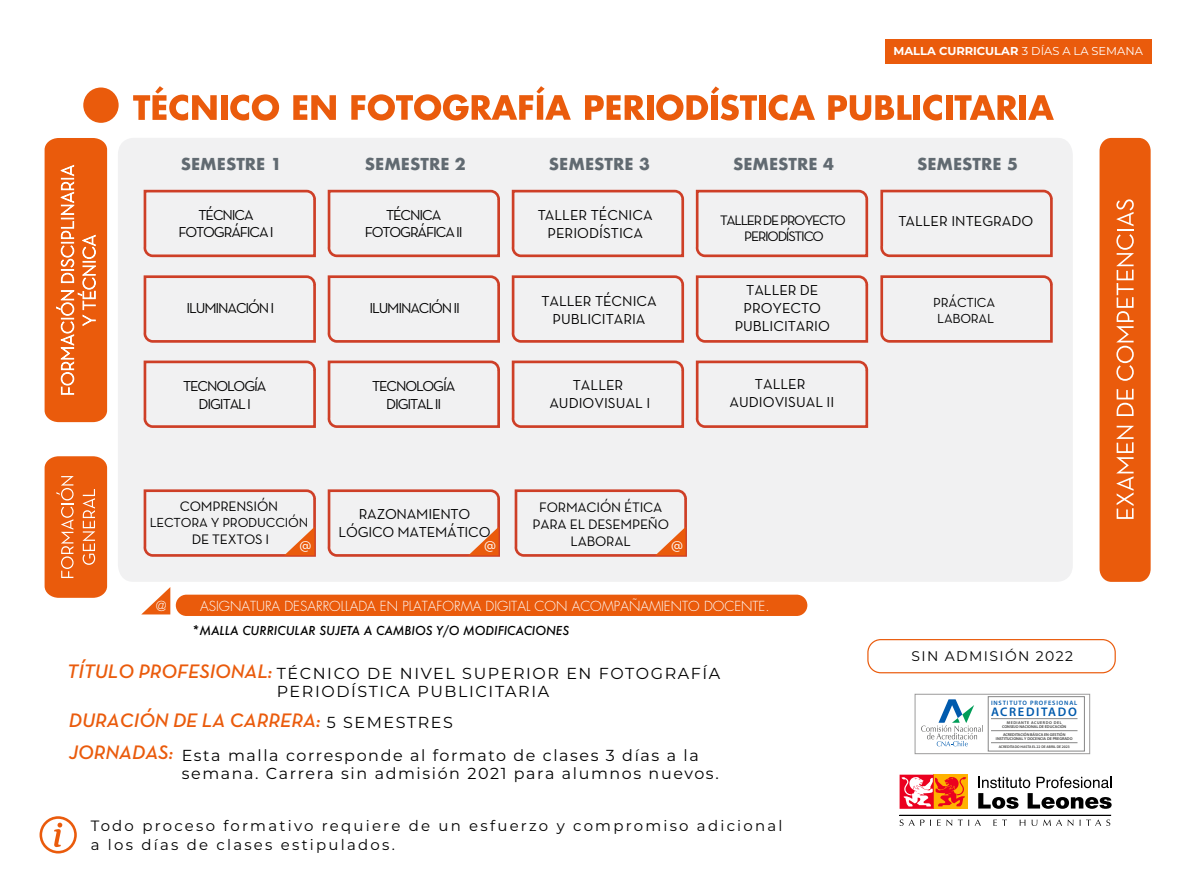
<style>
.page{position:relative;width:1191px;height:893px;background:#fff}
.page>*{position:absolute;margin:0;border:0;box-sizing:border-box;transform-origin:0 0}
.t1{font:19.95px/31.8px "Neutra Text Demi Italic Alt";color:#ea5b0c}
.t2{font:700 16.05px "Futura";color:#616a71}
.t3{font:15.9px/18.6px "Montserrat";letter-spacing:.1em;color:#000}
.t4{font:15px/18.6px "Montserrat";letter-spacing:.15em;color:#000}
.t5{font:14.7px/17.7px "Neutra Text";letter-spacing:-.015em;color:#000;text-align:center}
.t6{font:14.7px/17.7px "Neutra Text";letter-spacing:-.08em;color:#000;text-align:center}
.t7{font:13.95px/16.8px "Neutra Text";letter-spacing:-.015em;color:#000;text-align:center}
.t8{font:13.95px/16.8px "Neutra Text";letter-spacing:-.09em;color:#000;text-align:center}
.t9{font:13.95px "Montserrat";letter-spacing:.1em;color:#000}
.t10{font:300 13.5px "Futura";color:#fff}
.t11{font:13.5px "Neutra Text";color:#fff}
.t12{font:13.35px/16px "Neutra Text";letter-spacing:-.015em;color:#000}
.t13{font:600 12.45px "Myriad Pro";letter-spacing:.13em;color:#005aad}
.t14{font:italic 500 12px "Futura";color:#000}
.t15{font:700 11.4px "Montserrat";color:#fff}
.t16{font:600 6.3px "Myriad Pro";letter-spacing:.13em;color:#005aad}
.t17{font:600 4.05px/4.3px "Myriad Pro";color:#3c3c3b;text-align:center}
.t18{font:600 3.75px "Myriad Pro";color:#3c3c3b}
.s1{font-weight:400}
</style>
<div class="page">
<svg style="left:45px;top:138px;width:62px;height:284px;background:#eb6a23"></svg>
<div style="left:83px;top:88px;width:36px;height:35px;background:#ea5b0c;border-radius:50%"></div>
<svg style="left:133px;top:86px;width:84px;height:35px"></svg>
<div style="left:221px;top:95px;width:6px;height:25px;background:#ea5b0c"></div>
<svg style="left:230px;top:94px;width:49px;height:27px"></svg>
<svg style="left:293px;top:95px;width:43px;height:25px"></svg>
<svg style="left:585px;top:95px;width:60px;height:25px"></svg>
<div style="left:647px;top:95px;width:6px;height:25px;background:#ea5b0c"></div>
<div style="left:759px;top:95px;width:6px;height:25px;background:#ea5b0c"></div>
<svg style="left:768px;top:95px;width:47px;height:26px"></svg>
<svg style="left:828px;top:95px;width:83px;height:26px"></svg>
<div style="left:913px;top:95px;width:7px;height:25px;background:#ea5b0c"></div>
<svg style="left:923px;top:95px;width:19px;height:26px"></svg>
<div style="left:946px;top:95px;width:6px;height:25px;background:#ea5b0c"></div>
<svg style="left:954px;top:95px;width:64px;height:25px"></svg>
<div style="left:1019px;top:95px;width:7px;height:25px;background:#ea5b0c"></div>
<svg style="left:1028px;top:95px;width:26px;height:25px"></svg>
<svg style="left:351px;top:86px;width:220px;height:35px"></svg>
<svg style="left:656px;top:86px;width:101px;height:35px"></svg>
<div style="left:118px;top:138px;width:954px;height:444px;background:#f1f1f2;border-radius:16px"></div>
<svg style="left:695px;top:189px;width:174px;height:69px"></svg>
<svg style="left:695px;top:275px;width:174px;height:68px"></svg>
<svg style="left:695px;top:360px;width:174px;height:68px"></svg>
<svg style="left:511px;top:189px;width:174px;height:69px"></svg>
<svg style="left:511px;top:275px;width:174px;height:68px"></svg>
<svg style="left:511px;top:360px;width:174px;height:68px"></svg>
<svg style="left:143px;top:189px;width:173px;height:69px"></svg>
<svg style="left:143px;top:275px;width:173px;height:68px"></svg>
<svg style="left:143px;top:360px;width:173px;height:68px"></svg>
<svg style="left:327px;top:189px;width:173px;height:69px"></svg>
<svg style="left:327px;top:275px;width:173px;height:68px"></svg>
<svg style="left:327px;top:360px;width:173px;height:68px"></svg>
<div style="left:1099px;top:138px;width:51px;height:444px;background:#ea5b0c;border-radius:12px"></div>
<svg style="left:45px;top:456px;width:62px;height:142px;background:#eb6820"></svg>
<svg style="left:143px;top:489px;width:173px;height:68px"></svg>
<svg style="left:327px;top:489px;width:173px;height:68px"></svg>
<svg style="left:514px;top:489px;width:173px;height:68px"></svg>
<svg style="left:1116px;top:199px;width:18px;height:320px"></svg>
<svg style="left:880px;top:189px;width:173px;height:69px"></svg>
<svg style="left:880px;top:275px;width:173px;height:68px"></svg>
<div style="left:884px;top:39px;width:267px;height:25px;background:#ea5b0c"></div>
<div style="left:176px;top:595px;width:631px;height:21px;background:#ea5b0c;border-radius:11px"></div>
<svg style="left:142px;top:587px;width:28px;height:27px"></svg>
<svg style="left:39px;top:816px;width:38px;height:37px"></svg>
<div style="left:915px;top:694px;width:174px;height:60px;background:#fff;border:1px solid #9c9b9b"></div>
<hr style="left:991px;top:718px;width:86px;height:1px;background:#868686">
<hr style="left:991px;top:730px;width:86px;height:1px;background:#868686">
<hr style="left:991px;top:742px;width:86px;height:1px;background:#868686">
<div style="left:988px;top:696px;width:96px;height:55px;border:1px solid #868686"></div>
<svg style="left:921px;top:699px;width:62px;height:47px"></svg>
<div style="left:933px;top:775px;width:35px;height:34px;background:#ffb200"></div>
<hr style="left:899px;top:815px;width:212px;height:1px;background:#000">
<svg style="left:899px;top:775px;width:67px;height:34px"></svg>
<svg style="left:899px;top:819px;width:15px;height:7px"></svg>
<svg style="left:920px;top:820px;width:4px;height:6px"></svg>
<svg style="left:937px;top:820px;width:3px;height:6px"></svg>
<svg style="left:946px;top:819px;width:16px;height:7px"></svg>
<svg style="left:968px;top:819px;width:12px;height:7px"></svg>
<svg style="left:993px;top:820px;width:14px;height:6px"></svg>
<svg style="left:1019px;top:820px;width:6px;height:6px"></svg>
<svg style="left:1031px;top:820px;width:6px;height:6px"></svg>
<svg style="left:1043px;top:819px;width:30px;height:7px"></svg>
<svg style="left:1086px;top:819px;width:24px;height:7px"></svg>
<svg style="left:978px;top:777px;width:133px;height:32px"></svg>
<div style="left:867px;top:639px;width:248px;height:34px;border:1px solid #ea5b0c;border-radius:13px"></div>
<p class="t15" style="left:893px;top:43px;width:251px">MALLA CURRICULAR <span class="s1">3 DÍAS A LA SEMANA</span></p>
<p class="t2" style="left:181px;top:153px;width:102px">SEMESTRE 1</p>
<p class="t2" style="left:365px;top:153px;width:102px">SEMESTRE 2</p>
<p class="t2" style="left:549px;top:153px;width:102px">SEMESTRE 3</p>
<p class="t2" style="left:733px;top:153px;width:102px">SEMESTRE 4</p>
<p class="t2" style="left:917px;top:153px;width:102px">SEMESTRE 5</p>
<p class="t6" style="left:179px;top:205px;width:97px">TÉCNICA<br>FOTOGRÁFICA I</p>
<p class="t6" style="left:365px;top:206px;width:99px">TÉCNICA<br>FOTOGRÁFICA II</p>
<p class="t6" style="left:186px;top:299px;width:89px">ILUMINACIÓN I</p>
<p class="t6" style="left:369px;top:299px;width:92px">ILUMINACIÓN II</p>
<p class="t6" style="left:183px;top:377px;width:85px">TECNOLOGÍA<br>DIGITAL I</p>
<p class="t6" style="left:372px;top:377px;width:85px">TECNOLOGÍA<br>DIGITAL II</p>
<p class="t5" style="left:538px;top:206px;width:116px">TALLER TÉCNICA<br>PERIODÍSTICA</p>
<p class="t5" style="left:541px;top:292px;width:117px">TALLER TÉCNICA<br>PUBLICITARIA</p>
<p class="t8" style="left:720px;top:211px;width:127px">TALLER DE PROYECTO<br>PERIODÍSTICO</p>
<p class="t5" style="left:735px;top:281px;width:97px">TALLER DE<br>PROYECTO<br>PUBLICITARIO</p>
<p class="t5" style="left:549px;top:376px;width:102px">TALLER<br>AUDIOVISUAL I</p>
<p class="t5" style="left:729px;top:375px;width:106px">TALLER<br>AUDIOVISUAL II</p>
<p class="t7" style="left:180px;top:498px;width:100px">COMPRENSIÓN</p>
<p class="t12" style="left:150px;top:514px;width:160px">LECTORA Y PRODUCCIÓN</p>
<p class="t7" style="left:192px;top:531px;width:79px">DE TEXTOS I</p>
<p class="t7" style="left:532px;top:499px;width:138px">FORMACIÓN ÉTICA<br>PARA EL DESEMPEÑO</p>
<p class="t5" style="left:338px;top:505px;width:153px">RAZONAMIENTO<br>LÓGICO MATEMÁTICO</p>
<p class="t11" style="left:299px;top:536px;width:13px">@</p>
<p class="t11" style="left:484px;top:536px;width:13px">@</p>
<p class="t7" style="left:570px;top:533px;width:62px">LABORAL</p>
<p class="t11" style="left:671px;top:536px;width:13px">@</p>
<p class="t10" style="left:156px;top:598px;width:12px">@</p>
<p class="t10" style="left:200px;top:598px;width:571px">ASIGNATURA DESARROLLADA EN PLATAFORMA DIGITAL CON ACOMPAÑAMIENTO DOCENTE.</p>
<p class="t14" style="left:192px;top:622px;width:378px">*MALLA CURRICULAR SUJETA A CAMBIOS Y/O MODIFICACIONES</p>
<p class="t1" style="left:67px;top:654px;width:207px">TÍTULO PROFESIONAL:</p>
<p class="t3" style="left:277px;top:663px;width:445px">TÉCNICO DE NIVEL SUPERIOR EN FOTOGRAFÍA<br>PERIODÍSTICA PUBLICITARIA</p>
<p class="t3" style="left:182px;top:705px;width:518px;line-height:32.7px;text-indent:145px">5 SEMESTRES<br>Esta malla corresponde al formato de clases 3 días a la</p>
<p class="t3" style="left:182px;top:764px;width:538px">semana. Carrera sin admisión 2021 para alumnos nuevos.</p>
<p class="t4" style="left:91px;top:816px;width:693px">Todo proceso formativo requiere de un esfuerzo y compromiso adicional a los días de clases estipulados.</p>
<p class="t1" style="left:69px;top:704px;width:253px">DURACIÓN DE LA CARRERA:<br>JORNADAS:</p>
<p class="t5" style="left:898px;top:212px;width:136px">TALLER INTEGRADO</p>
<p class="t12" style="left:933px;top:294px;width:63px">PRÁCTICA<br>LABORAL</p>
<p class="t9" style="left:911px;top:646px;width:163px">SIN ADMISIÓN 2022</p>
<p class="t16" style="left:991px;top:699px;width:88px">INSTITUTO PROFESIONAL</p>
<p class="t13" style="left:991px;top:704px;width:87px">ACREDITADO</p>
<p class="t17" style="left:1002px;top:720px;width:66px">MEDIANTE ACUERDO DEL<br>CONSEJO NACIONAL DE EDUCACIÓN</p>
<p class="t17" style="left:996px;top:732px;width:78px">ACREDITACIÓN BÁSICA EN GESTIÓN<br>INSTITUCIONAL Y DOCENCIA DE PREGRADO</p>
<p class="t18" style="left:998px;top:744px;width:73px">ACREDITADO HASTA EL 22 DE ABRIL DE 2023</p>
</div>
